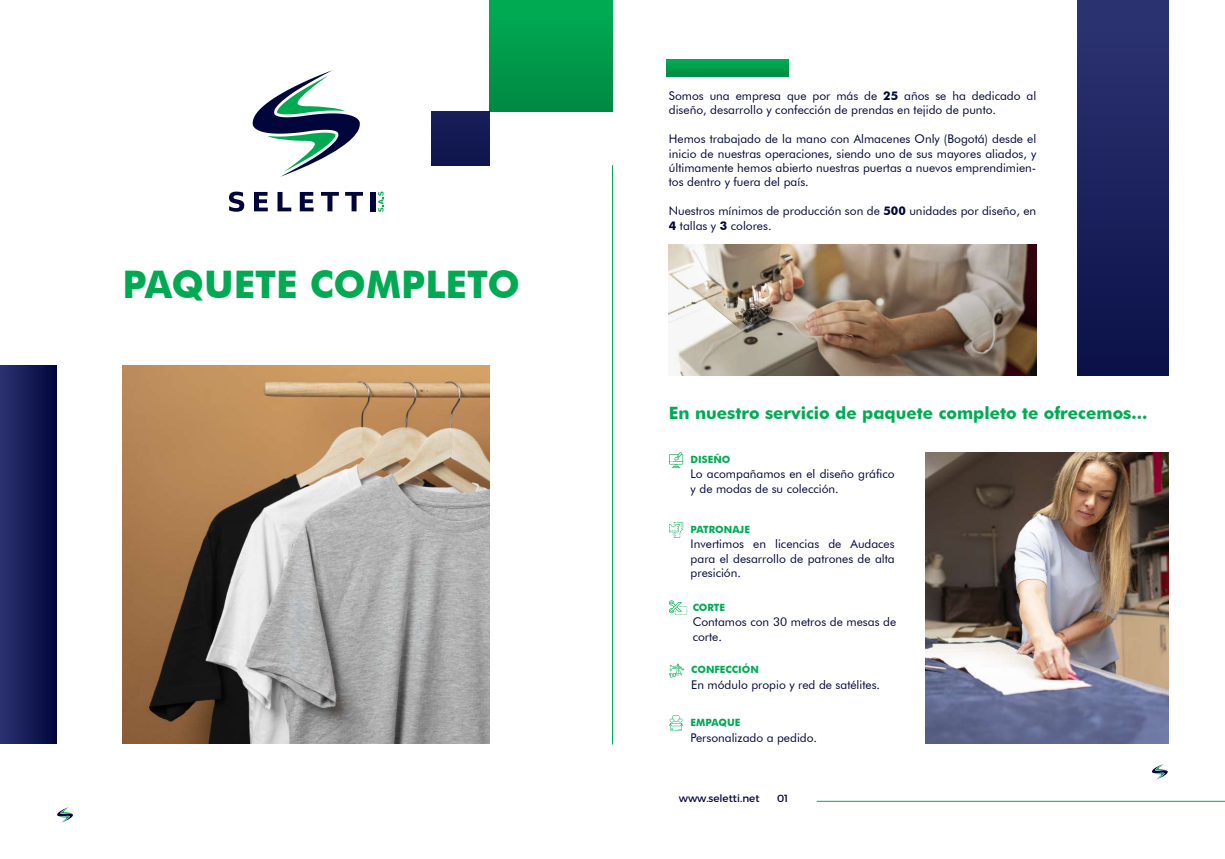
<style>
.page{position:relative;width:1225px;height:859px;background:#fff}
.page>*{position:absolute;margin:0;border:0;box-sizing:border-box;transform-origin:0 0}
.t1{font:700 38px "Futura BT";color:#00aa53}
.t2{font:700 17px "Futura BT";color:#00aa53}
.t3{font:12px/14.4px "Futura BT";color:#00063b}
.t4{font:10.4px "Montserrat";color:#00063b}
.t5{font:700 10px "Futura BT";color:#00aa53}
.s1{font-weight:700}
</style>
<div class="page">
<div style="left:1077px;top:0;width:91px;height:376px;background:linear-gradient(to bottom,#2d3473,#0a1148)"></div>
<div style="left:666px;top:59px;width:123px;height:17px;background:linear-gradient(to right,#009d4c,#009d4c)"></div>
<hr style="left:816px;top:801px;width:409px;height:1px;background:#00aa53">
<div style="left:122px;top:366px;width:10px;height:11px;background:#bb8b5d"></div>
<div style="left:122px;top:400px;width:10px;height:24px;background:#b78759"></div>
<div style="left:122px;top:377px;width:10px;height:23px;background:#b9895b"></div>
<div style="left:122px;top:448px;width:10px;height:24px;background:#b18153"></div>
<div style="left:122px;top:424px;width:10px;height:24px;background:#b48456"></div>
<div style="left:122px;top:496px;width:10px;height:24px;background:#aa794e"></div>
<div style="left:122px;top:472px;width:10px;height:24px;background:#ae7d52"></div>
<div style="left:122px;top:544px;width:10px;height:24px;background:#a17548"></div>
<div style="left:122px;top:520px;width:10px;height:24px;background:#a4784b"></div>
<div style="left:122px;top:592px;width:10px;height:24px;background:#9a6d44"></div>
<div style="left:122px;top:568px;width:10px;height:24px;background:#9e7148"></div>
<div style="left:122px;top:640px;width:10px;height:24px;background:#94673e"></div>
<div style="left:122px;top:616px;width:10px;height:24px;background:#976a41"></div>
<div style="left:122px;top:688px;width:10px;height:24px;background:#8e623c"></div>
<div style="left:122px;top:664px;width:10px;height:24px;background:#92643e"></div>
<div style="left:122px;top:736px;width:10px;height:7px;background:#895d38"></div>
<div style="left:122px;top:712px;width:10px;height:24px;background:#8b5f3a"></div>
<img style="left:132px;top:366px;width:358px;height:377px">
<div style="left:0;top:366px;width:56px;height:377px;background:linear-gradient(to right,#2b3270,#02083d)"></div>
<div style="left:490px;top:0;width:122px;height:112px;background:linear-gradient(to bottom,#00ad54,#008942)"></div>
<div style="left:431px;top:112px;width:59px;height:53px;background:#131a53"></div>
<hr style="left:612px;top:165px;width:1px;height:579px;background:#00aa53">
<svg style="left:253px;top:70px;width:107px;height:107px"></svg>
<svg style="left:229px;top:192px;width:15px;height:20px"></svg>
<svg style="left:254px;top:192px;width:14px;height:19px"></svg>
<svg style="left:277px;top:192px;width:14px;height:19px"></svg>
<svg style="left:300px;top:192px;width:13px;height:19px"></svg>
<svg style="left:321px;top:192px;width:18px;height:19px"></svg>
<svg style="left:345px;top:192px;width:18px;height:19px"></svg>
<div style="left:371px;top:192px;width:5px;height:19px;background:#00063b"></div>
<svg style="left:378px;top:192px;width:5px;height:20px"></svg>
<img style="left:669px;top:244px;width:367px;height:132px">
<svg style="left:669px;top:715px;width:14px;height:16px"></svg>
<svg style="left:669px;top:663px;width:15px;height:14px"></svg>
<svg style="left:669px;top:600px;width:18px;height:15px"></svg>
<svg style="left:669px;top:452px;width:14px;height:16px"></svg>
<svg style="left:669px;top:522px;width:14px;height:16px"></svg>
<img style="left:925px;top:452px;width:243px;height:291px">
<svg style="left:57px;top:807px;width:16px;height:16px"></svg>
<svg style="left:1152px;top:764px;width:15px;height:15px"></svg>
<h1 class="t1" style="left:122px;top:262px;width:399px">PAQUETE COMPLETO</h1>
<p class="t3" style="left:669px;top:89px;width:369px">Somos una empresa que por más de <span class="s1">25</span> años se ha dedicado al diseño, desarrollo y confección de prendas en tejido de punto.</p>
<p class="t3" style="left:669px;top:132px;width:369px;text-align:justify">Hemos trabajado de la mano con Almacenes Only (Bogotá) desde el inicio de nuestras operaciones, siendo uno de sus mayores aliados, y últimamente hemos abierto nuestras puertas a nuevos emprendimien&shy;tos dentro y fuera del país.</p>
<p class="t3" style="left:669px;top:204px;width:369px">Nuestros mínimos de producción son de <span class="s1">500</span> unidades por diseño, en<br><span class="s1">4</span> tallas y <span class="s1">3</span> colores.</p>
<h2 class="t2" style="left:669px;top:403px;width:480px">En nuestro servicio de paquete completo te ofrecemos...</h2>
<p class="t5" style="left:690px;top:453px;width:41px">DISEÑO</p>
<p class="t3" style="left:690px;top:467px;width:206px">Lo acompañamos en el diseño gráfico y de modas de su colección.</p>
<p class="t5" style="left:690px;top:524px;width:61px">PATRONAJE</p>
<p class="t3" style="left:690px;top:537px;width:206px;text-align:justify">Invertimos en licencias de Audaces para el desarrollo de patrones de alta presición.</p>
<p class="t5" style="left:692px;top:601px;width:34px">CORTE</p>
<p class="t3" style="left:692px;top:614px;width:205px">Contamos con 30 metros de mesas de corte.</p>
<p class="t5" style="left:691px;top:664px;width:69px">CONFECCIÓN</p>
<p class="t3" style="left:691px;top:678px;width:190px">En módulo propio y red de satélites.</p>
<p class="t5" style="left:690px;top:717px;width:51px">EMPAQUE</p>
<p class="t3" style="left:690px;top:730px;width:128px">Personalizado a pedido.</p>
<p class="t4" style="left:679px;top:792px;width:82px">www.seletti.net</p>
<p class="t4" style="left:777px;top:792px;width:13px">01</p>
</div>
